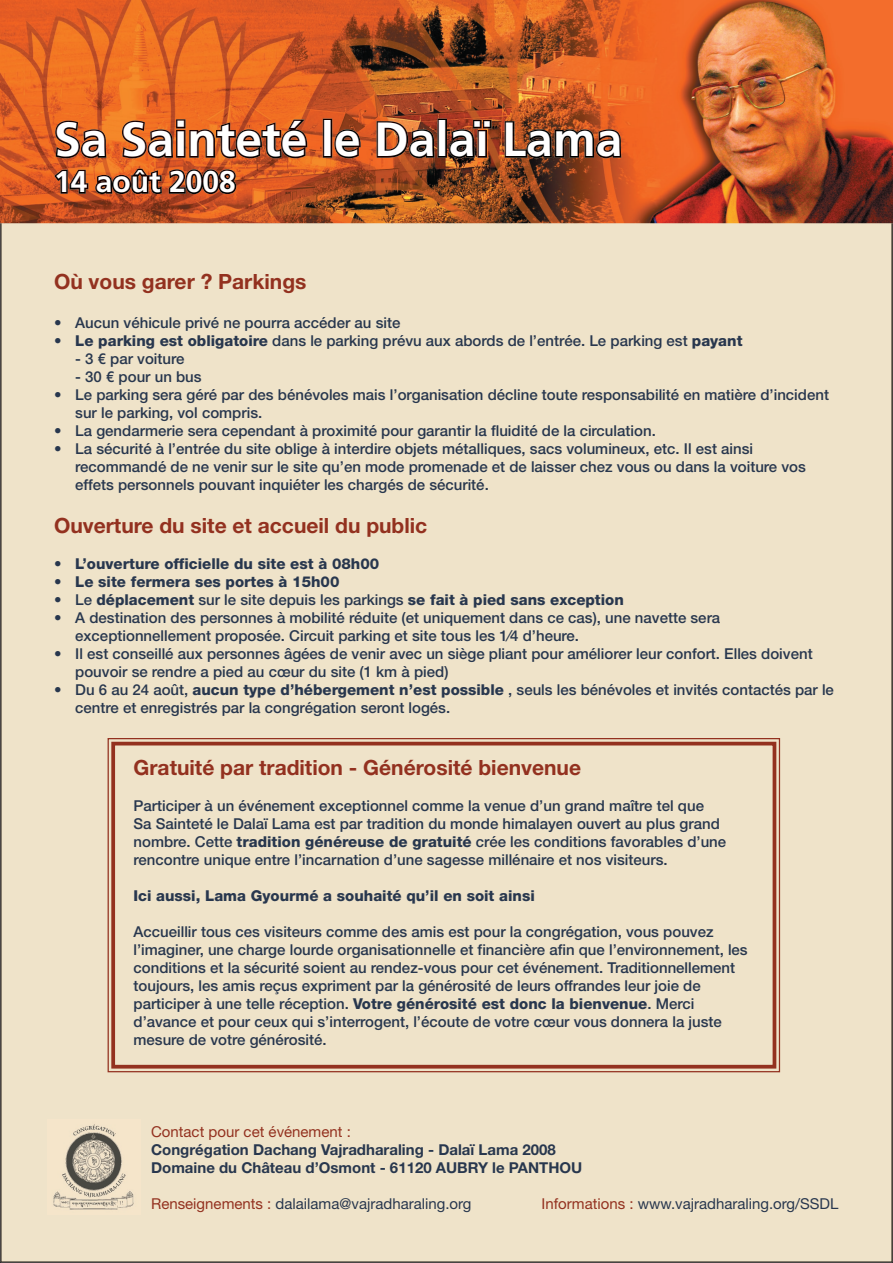
<style>
.page{position:relative;width:893px;height:1263px;background:#fff}
.page>*{position:absolute;margin:0;border:0;box-sizing:border-box;transform-origin:0 0}
.t1{font:700 48px "Frutiger";color:#fff}
.t2{font:700 30px "Frutiger";color:#fff}
.t3{font:700 21px "Helvetica Neue";color:#93311f}
.t4{font:500 15px/18px "Helvetica Neue";color:#28374e}
.t5{font:800 15px "Helvetica Neue";color:#28374e}
.t6{font:700 15px/18px "Helvetica Neue";color:#28374e}
.t7{font:15px "Helvetica Neue";color:#28374e}
.t8{font:15px "Helvetica Neue";color:#93311f}
.s1{font-weight:800}
.s2{font-weight:500}
.s3{color:#93311f}
</style>
<div class="page">
<div style="left:1px;top:223px;width:891px;height:1039px;background:#efe3c9"></div>
<img style="left:0;top:0;width:893px;height:223px">
<img style="left:55px;top:119px;width:436px;height:39px">
<img style="left:131px;top:169px;width:105px;height:25px">
<img style="left:48px;top:1120px;width:93px;height:94px">
<svg style="left:108px;top:738px;width:672px;height:334px;background:#cda18a"></svg>
<div style="left:111px;top:742px;width:665px;height:326px;background:#efe3c9"></div>
<h1 class="t1" style="left:54px;top:111px;width:570px">Sa Sainteté le Dalaï Lama</h1>
<h2 class="t2" style="left:54px;top:164px;width:183px">14 août 2008</h2>
<h3 class="t3" style="left:54px;top:268px;width:254px">Où vous garer ? Parkings</h3>
<p class="t4" style="left:54px;top:314px;width:348px">• Aucun véhicule privé ne pourra accéder au site</p>
<p class="t4" style="left:54px;top:332px;width:690px">• <span class="s1">Le parking est obligatoire</span> dans le parking prévu aux abords de l’entrée. Le parking est <span class="s1">payant</span></p>
<p class="t4" style="left:75px;top:350px;width:111px">- 3 € par voiture</p>
<p class="t4" style="left:75px;top:368px;width:128px">- 30 € pour un bus</p>
<p class="t4" style="left:75px;top:386px;width:755px;text-indent:-21px">• Le parking sera géré par des bénévoles mais l’organisation décline toute responsabilité en matière d’incident sur le parking, vol compris.</p>
<p class="t4" style="left:54px;top:422px;width:603px">• La gendarmerie sera cependant à proximité pour garantir la fluidité de la circulation.</p>
<p class="t4" style="left:75px;top:440px;width:732px;text-indent:-21px">• La sécurité à l’entrée du site oblige à interdire objets métalliques, sacs volumineux, etc. Il est ainsi recommandé de ne venir sur le site qu’en mode promenade et de laisser chez vous ou dans la voiture vos effets personnels pouvant inquiéter les chargés de sécurité.</p>
<h3 class="t3" style="left:54px;top:513px;width:375px">Ouverture du site et accueil du public</h3>
<p class="t5" style="left:54px;top:555px;width:327px"><span class="s2">•</span> L’ouverture officielle du site est à 08h00</p>
<p class="t5" style="left:54px;top:573px;width:287px"><span class="s2">•</span> Le site fermera ses portes à 15h00</p>
<p class="t5" style="left:54px;top:591px;width:571px"><span class="s2">• Le</span> déplacement <span class="s2">sur le site depuis les parkings</span> se fait à pied sans exception</p>
<p class="t4" style="left:75px;top:609px;width:646px;text-indent:-21px">• A destination des personnes à mobilité réduite (et uniquement dans ce cas), une navette sera exceptionnellement proposée. Circuit parking et site tous les 1⁄4 d’heure.</p>
<p class="t4" style="left:75px;top:645px;width:739px;text-indent:-21px">• Il est conseillé aux personnes âgées de venir avec un siège pliant pour améliorer leur confort. Elles doivent pouvoir se rendre a pied au cœur du site (1 km à pied)</p>
<p class="t4" style="left:75px;top:681px;width:760px;text-indent:-21px">• Du 6 au 24 août, <span class="s1">aucun type d’hébergement n’est possible</span> , seuls les bénévoles et invités contactés par le centre et enregistrés par la congrégation seront logés.</p>
<h3 class="t3" style="left:134px;top:754px;width:449px">Gratuité par tradition - Générosité bienvenue</h3>
<p class="t4" style="left:134px;top:796px;width:594px">Participer à un événement exceptionnel comme la venue d’un grand maître tel que<br>Sa Sainteté le Dalaï Lama est par tradition du monde himalayen ouvert au plus grand nombre. Cette <span class="s1">tradition généreuse de gratuité</span> crée les conditions favorables d’une rencontre unique entre l’incarnation d’une sagesse millénaire et nos visiteurs.</p>
<p class="t5" style="left:134px;top:886px;width:403px">Ici aussi, Lama Gyourmé a souhaité qu’il en soit ainsi</p>
<p class="t4" style="left:134px;top:922px;width:616px">Accueillir tous ces visiteurs comme des amis est pour la congrégation, vous pouvez l’imaginer, une charge lourde organisationnelle et financière afin que l’environnement, les conditions et la sécurité soient au rendez-vous pour cet événement. Traditionnellement toujours, les amis reçus expriment par la générosité de leurs offrandes leur joie de participer à une telle réception. <span class="s1">Votre générosité est donc la bienvenue</span>. Merci d’avance et pour ceux qui s’interrogent, l’écoute de votre cœur vous donnera la juste mesure de votre générosité.</p>
<p class="t8" style="left:151px;top:1123px;width:201px">Contact pour cet événement :</p>
<p class="t6" style="left:151px;top:1140px;width:433px">Congrégation Dachang Vajradharaling - Dalaï Lama 2008<br>Domaine du Château d’Osmont - 61120 AUBRY le PANTHOU</p>
<p class="t7" style="left:151px;top:1195px;width:322px"><span class="s3">Renseignements :</span> dalailama@vajradharaling.org</p>
<p class="t7" style="left:542px;top:1195px;width:298px"><span class="s3">Informations :</span> www.vajradharaling.org/SSDL</p>
</div>
